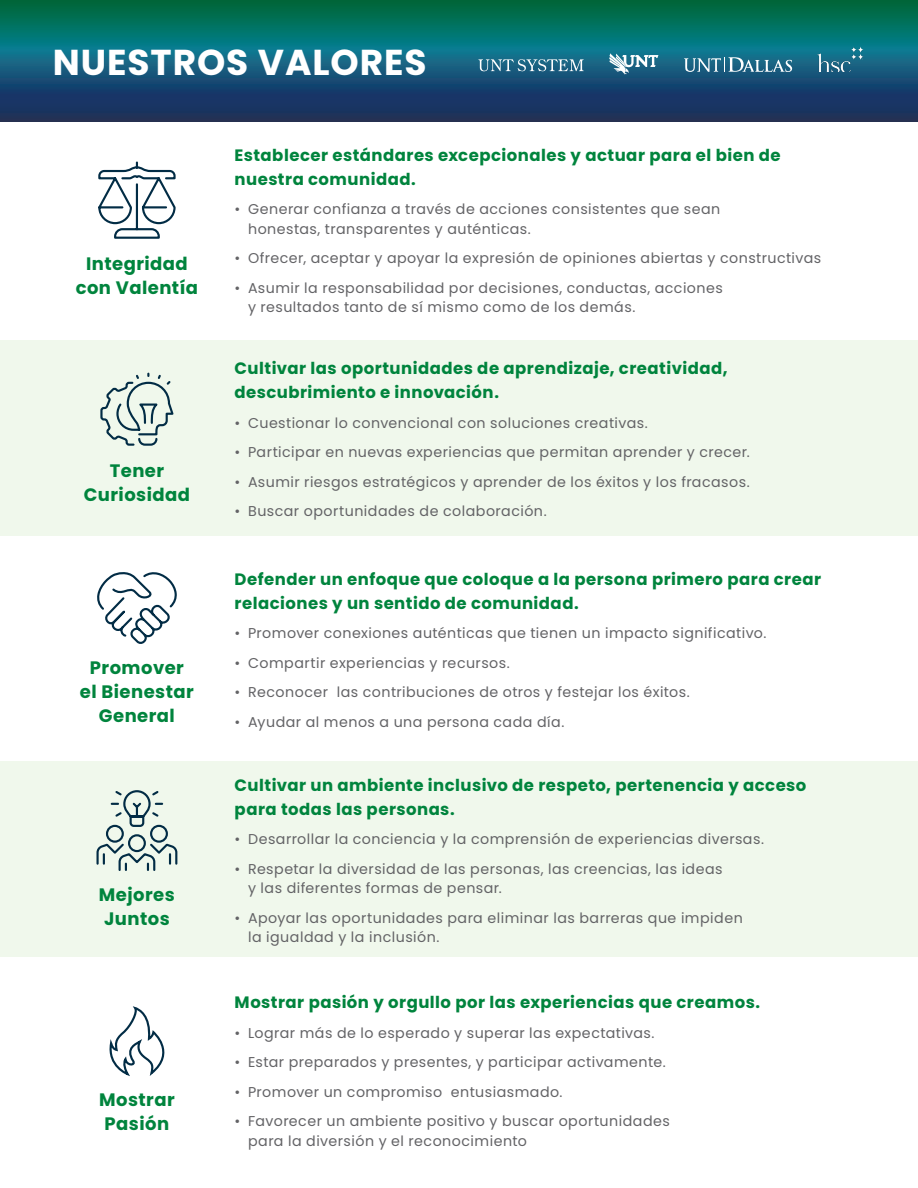
<style>
.page{position:relative;width:918px;height:1188px;background:#fff}
.page>*{position:absolute;margin:0;border:0;box-sizing:border-box;transform-origin:0 0}
.t1{font:700 36px "Poppins";letter-spacing:.025em;color:#fff}
.Callouts{font:700 18px "Poppins";letter-spacing:.025em;color:#00843d}
.Sub_Head{font:700 16.5px/24px "Poppins";letter-spacing:.03em;color:#00843d}
.t2{font:14.25px/19.5px "Poppins";letter-spacing:.035em;color:#636366}
</style>
<div class="page">
<svg style="left:0;top:0;width:918px;height:122px;background:#0d5969"></svg>
<div style="left:0;top:761px;width:918px;height:196px;background:#f0f8ec"></div>
<div style="left:0;top:340px;width:918px;height:196px;background:#f0f8ec"></div>
<svg style="left:478px;top:59px;width:106px;height:12px"></svg>
<svg style="left:684px;top:57px;width:108px;height:15px;background:#538ba2"></svg>
<svg style="left:609px;top:53px;width:49px;height:22px"></svg>
<img style="left:818px;top:47px;width:46px;height:25px">
<svg style="left:98px;top:161px;width:78px;height:78px"></svg>
<svg style="left:100px;top:372px;width:74px;height:74px"></svg>
<svg style="left:98px;top:572px;width:79px;height:72px"></svg>
<svg style="left:109px;top:1006px;width:56px;height:70px"></svg>
<svg style="left:96px;top:790px;width:82px;height:81px"></svg>
<p class="t1" style="left:53px;top:42px;width:375px">NUESTROS VALORES</p>
<p class="Callouts" style="left:86px;top:253px;width:103px">Integridad</p>
<p class="Callouts" style="left:76px;top:277px;width:124px">con Valentía</p>
<p class="Callouts" style="left:110px;top:460px;width:56px">Tener</p>
<p class="Callouts" style="left:84px;top:484px;width:108px">Curiosidad</p>
<p class="Callouts" style="left:90px;top:658px;width:96px">Promover</p>
<p class="Callouts" style="left:80px;top:682px;width:115px">el Bienestar</p>
<p class="Callouts" style="left:99px;top:706px;width:77px">General</p>
<p class="Callouts" style="left:99px;top:885px;width:77px">Mejores</p>
<p class="Callouts" style="left:104px;top:909px;width:67px">Juntos</p>
<p class="Callouts" style="left:99px;top:1090px;width:77px">Mostrar</p>
<p class="Callouts" style="left:105px;top:1114px;width:66px">Pasión</p>
<p class="Sub_Head" style="left:235px;top:143px;width:548px">Establecer estándares excepcionales y actuar para el bien de nuestra comunidad.</p>
<p class="t2" style="left:248px;top:199px;width:474px;text-indent:-14px">• Generar confianza a través de acciones consistentes que sean honestas, transparentes y auténticas.</p>
<p class="t2" style="left:235px;top:248px;width:588px">• Ofrecer, aceptar y apoyar la expresión de opiniones abiertas y constructivas</p>
<p class="t2" style="left:248px;top:278px;width:476px;text-indent:-14px">• Asumir la responsabilidad por decisiones, conductas, acciones y resultados tanto de sí mismo como de los demás.</p>
<p class="Sub_Head" style="left:235px;top:357px;width:495px">Cultivar las oportunidades de aprendizaje, creatividad, descubrimiento e innovación.</p>
<p class="t2" style="left:235px;top:413px;width:415px">• Cuestionar lo convencional con soluciones creativas.</p>
<p class="t2" style="left:235px;top:443px;width:517px">• Participar en nuevas experiencias que permitan aprender y crecer.</p>
<p class="t2" style="left:235px;top:472px;width:517px">• Asumir riesgos estratégicos y aprender de los éxitos y los fracasos.</p>
<p class="t2" style="left:235px;top:502px;width:314px">• Buscar oportunidades de colaboración.</p>
<p class="Sub_Head" style="left:235px;top:567px;width:588px">Defender un enfoque que coloque a la persona primero para crear relaciones y un sentido de comunidad.</p>
<p class="t2" style="left:235px;top:624px;width:533px">• Promover conexiones auténticas que tienen un impacto significativo.</p>
<p class="t2" style="left:235px;top:653px;width:277px">• Compartir experiencias y recursos.</p>
<p class="t2" style="left:235px;top:683px;width:457px">• Reconocer las contribuciones de otros y festejar los éxitos.</p>
<p class="t2" style="left:235px;top:712px;width:331px">• Ayudar al menos a una persona cada día.</p>
<p class="Sub_Head" style="left:235px;top:773px;width:573px">Cultivar un ambiente inclusivo de respeto, pertenencia y acceso para todas las personas.</p>
<p class="t2" style="left:235px;top:830px;width:531px">• Desarrollar la conciencia y la comprensión de experiencias diversas.</p>
<p class="t2" style="left:248px;top:859px;width:476px;text-indent:-14px">• Respetar la diversidad de las personas, las creencias, las ideas y las diferentes formas de pensar.</p>
<p class="t2" style="left:248px;top:908px;width:496px;text-indent:-14px">• Apoyar las oportunidades para eliminar las barreras que impiden la igualdad y la inclusión.</p>
<p class="Sub_Head" style="left:235px;top:991px;width:527px">Mostrar pasión y orgullo por las experiencias que creamos.</p>
<p class="t2" style="left:235px;top:1023px;width:422px">• Lograr más de lo esperado y superar las expectativas.</p>
<p class="t2" style="left:235px;top:1053px;width:433px">• Estar preparados y presentes, y participar activamente.</p>
<p class="t2" style="left:235px;top:1082px;width:329px">• Promover un compromiso entusiasmado.</p>
<p class="t2" style="left:248px;top:1112px;width:423px;text-indent:-14px">• Favorecer un ambiente positivo y buscar oportunidades para la diversión y el reconocimiento</p>
</div>
